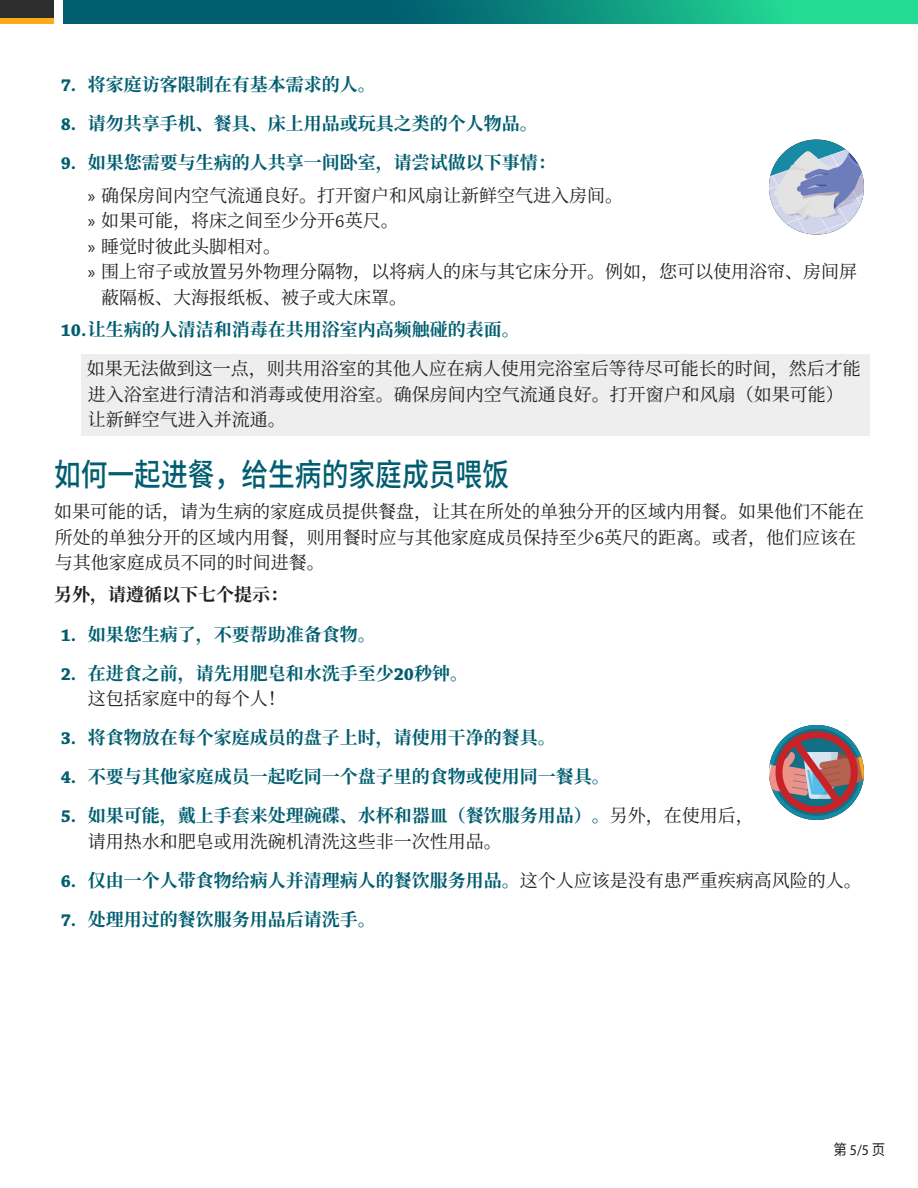
<style>
.page{position:relative;width:918px;height:1188px;background:#fff}
.page>*{position:absolute;margin:0;border:0;box-sizing:border-box;transform-origin:0 0}
.t1{font:500 31.5px "Noto Sans CJ Ksc";color:#005e70;scale:.85 1}
.t2{font:18px/25.5px "Noto Serif CJ Ksc";color:#231f20}
.t3{font:700 18px/25.5px "Noto Serif CJ Ksc";color:#005e70}
.t4{font:700 18px "Noto Serif CJ Ksc";color:#231f20}
.t5{font:semi-condensed 15px "Myriad Pro";color:#231f20}
.s1{font-family:"Chaparral Pro"}
.s2{font-family:"Chaparral Pro";font-weight:700;color:#005e70}
.s3{font-weight:700;color:#005e70}
.s4{font-family:"Myriad Pro"}
.s5{font-weight:400;color:#231f20}
.s6{font-family:"Noto Sans CJ Ksc";font-stretch:normal}
</style>
<div class="page">
<div style="left:81px;top:354px;width:788px;height:82px;background:#eeeeef"></div>
<div style="left:0;top:17px;width:54px;height:7px;background:#fbab18"></div>
<div style="left:0;top:0;width:54px;height:17px;background:#2d2d2d"></div>
<svg style="left:64px;top:0;width:854px;height:24px;background:#0c8b7d"></svg>
<img style="left:769px;top:140px;width:95px;height:95px;border-radius:48px">
<img style="left:769px;top:725px;width:95px;height:95px;border-radius:48px">
<p class="t3" style="left:61px;top:73px;width:316px"><span class="s1">7.</span> 将家庭访客限制在有基本需求的人。</p>
<p class="t3" style="left:61px;top:112px;width:478px"><span class="s1">8.</span> 请勿共享手机、餐具、床上用品或玩具之类的个人物品。</p>
<p class="t2" style="left:88px;top:147px;width:537px;line-height:32.2px;text-indent:-27px"><span class="s2">9.</span> <span class="s3">如果您需要与生病的人共享一间卧室，请尝试做以下事情：<br></span><span class="s4">»</span> 确保房间内空气流通良好。打开窗户和风扇让新鲜空气进入房间。</p>
<p class="t2" style="left:88px;top:208px;width:312px"><span class="s4">»</span> 如果可能，将床之间至少分开<span class="s1">6</span>英尺。</p>
<p class="t2" style="left:88px;top:234px;width:195px"><span class="s4">»</span> 睡觉时彼此头脚相对。</p>
<p class="t2" style="left:88px;top:259px;width:771px"><span class="s4">»</span> 围上帘子或放置另外物理分隔物，以将病人的床与其它床分开。例如，您可以使用浴帘、房间屏</p>
<p class="t2" style="left:101px;top:285px;width:307px">蔽隔板、大海报纸板、被子或大床罩。</p>
<p class="t2" style="left:87px;top:310px;width:775px;line-height:39px;text-indent:-26px"><span class="s2">10.</span><span class="s3">让生病的人清洁和消毒在共用浴室内高频触碰的表面。<br></span>如果无法做到这一点，则共用浴室的其他人应在病人使用完浴室后等待尽可能长的时间，然后才能</p>
<p class="t2" style="left:88px;top:382px;width:757px">进入浴室进行清洁和消毒或使用浴室。确保房间内空气流通良好。打开窗户和风扇（如果可能）让新鲜空气进入并流通。</p>
<h1 class="t1" style="left:54px;top:457px;width:537px">如何一起进餐，给生病的家庭成员喂饭</h1>
<p class="t2" style="left:54px;top:499px;width:811px">如果可能的话，请为生病的家庭成员提供餐盘，让其在所处的单独分开的区域内用餐。如果他们不能在所处的单独分开的区域内用餐，则用餐时应与其他家庭成员保持至少<span class="s1">6</span>英尺的距离。或者，他们应该在与其他家庭成员不同的时间进餐。</p>
<p class="t4" style="left:54px;top:585px;width:235px">另外，请遵循以下七个提示：</p>
<p class="t3" style="left:61px;top:622px;width:316px"><span class="s1">1.</span> 如果您生病了，不要帮助准备食物。</p>
<p class="t3" style="left:88px;top:661px;width:382px;text-indent:-27px"><span class="s1">2.</span> 在进食之前，请先用肥皂和水洗手至少<span class="s1">20</span>秒钟。<span class="s5">这包括家庭中的每个人！</span></p>
<p class="t3" style="left:61px;top:725px;width:496px"><span class="s1">3.</span> 将食物放在每个家庭成员的盘子上时，请使用干净的餐具。</p>
<p class="t3" style="left:61px;top:764px;width:550px"><span class="s1">4.</span> 不要与其他家庭成员一起吃同一个盘子里的食物或使用同一餐具。</p>
<p class="t2" style="left:88px;top:803px;width:667px;text-indent:-27px"><span class="s2">5.</span> <span class="s3">如果可能，戴上手套来处理碗碟、水杯和器皿（餐饮服务用品）。</span>另外，在使用后，请用热水和肥皂或用洗碗机清洗这些非一次性用品。</p>
<p class="t3" style="left:61px;top:868px;width:802px"><span class="s1">6.</span> 仅由一个人带食物给病人并清理病人的餐饮服务用品。<span class="s5">这个人应该是没有患严重疾病高风险的人。</span></p>
<p class="t3" style="left:61px;top:907px;width:316px"><span class="s1">7.</span> 处理用过的餐饮服务用品后请洗手。</p>
<p class="t5" style="left:833px;top:1141px;width:54px"><span class="s6">第</span> 5/5 <span class="s6">页</span></p>
</div>
